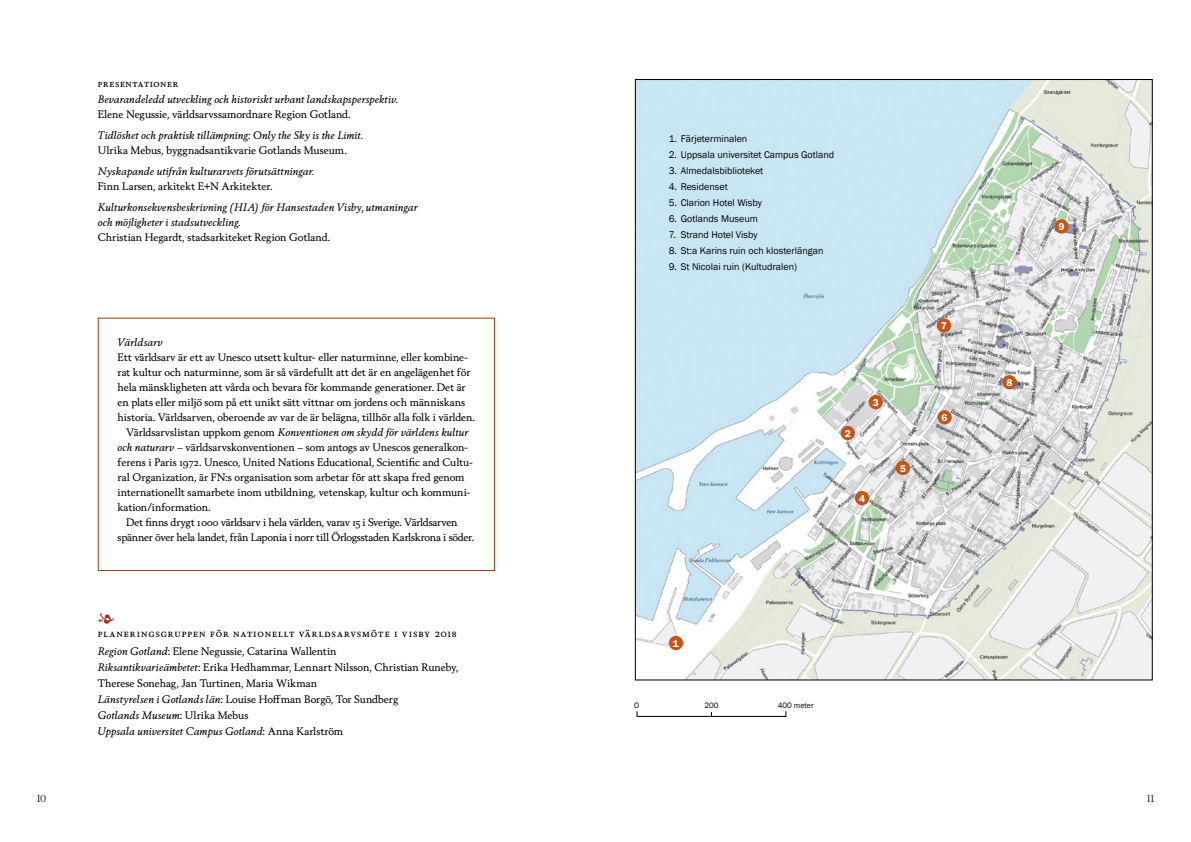
<style>
.page{position:relative;width:1191px;height:842px;background:#fff}
.page>*{position:absolute;margin:0;border:0;box-sizing:border-box;transform-origin:0 0}
.t1{font:17px "Minion Pro";color:#9c3715}
.t2{font:10.8px "Berling Nova Text Pro";letter-spacing:.085em;color:#000}
.t3{font:10.5px/16px "Berling Nova Text Pro";letter-spacing:-.005em;color:#000}
.t4{font:italic 10.5px/15px "Berling Nova Text Pro";color:#000}
.t5{font:10.5px "Berling Nova Text Pro";letter-spacing:-.04em;color:#000}
.t6{font:10.5px "Berling Nova Text Pro";letter-spacing:.06em;color:#000}
.t7{font:10px "Franklin Gothic";color:#000}
.t8{font:600 10px "Franklin Gothic";color:#fff}
.t9{font:10px "Berling Nova Display Pro";color:#000}
.t10{font:8px "Franklin Gothic";color:#000}
.s1{font-style:normal}
.s2{font-style:italic}
</style>
<div class="page">
<img style="left:637px;top:81px;width:513px;height:597px">
<div style="left:895px;top:461px;width:15px;height:14px;background:#c4551d;border-radius:50%"></div>
<div style="left:1054px;top:219px;width:14px;height:15px;background:#c4551d;border-radius:50%"></div>
<div style="left:1002px;top:375px;width:14px;height:14px;background:#c4551d;border-radius:50%"></div>
<div style="left:936px;top:318px;width:15px;height:15px;background:#c4551d;border-radius:50%"></div>
<div style="left:937px;top:410px;width:14px;height:14px;background:#c4551d;border-radius:50%"></div>
<div style="left:855px;top:491px;width:14px;height:14px;background:#c4551d;border-radius:50%"></div>
<div style="left:868px;top:395px;width:15px;height:14px;background:#c4551d;border-radius:50%"></div>
<div style="left:840px;top:426px;width:15px;height:14px;background:#c4551d;border-radius:50%"></div>
<div style="left:669px;top:636px;width:14px;height:14px;background:#c4551d;border-radius:50%"></div>
<div style="left:637px;top:711px;width:149px;height:6px;border:1px solid #000"></div>
<div style="left:98px;top:318px;width:397px;height:253px;border:1px solid #9c3715"></div>
<p class="t6" style="left:98px;top:76px;width:82px">Presentationer</p>
<p class="t4" style="left:98px;top:91px;width:301px">Bevarandeledd utveckling och historiskt urbant landskapsperspektiv.</p>
<p class="t3" style="left:98px;top:106px;width:254px">Elene Negussie, världsarvssamordnare Region Gotland.</p>
<p class="t4" style="left:98px;top:127px;width:266px">Tidlöshet och praktisk tillämpning: Only the Sky is the Limit.</p>
<p class="t3" style="left:98px;top:142px;width:251px">Ulrika Mebus, byggnadsantikvarie Gotlands Museum.</p>
<p class="t4" style="left:98px;top:163px;width:218px">Nyskapande utifrån kulturarvets förutsättningar.</p>
<p class="t3" style="left:98px;top:178px;width:176px">Finn Larsen, arkitekt E+N Arkitekter.</p>
<p class="t4" style="left:98px;top:199px;width:321px">Kulturkonsekvensbeskrivning (HIA) för Hansestaden Visby, utmaningar och möjligheter i stadsutveckling.</p>
<p class="t3" style="left:98px;top:229px;width:234px">Christian Hegardt, stadsarkiteket Region Gotland.</p>
<p class="t4" style="left:118px;top:334px;width:47px">Världsarv</p>
<p class="t3" style="left:118px;top:348px;width:352px">Ett världsarv är ett av Unesco utsett kultur- eller naturminne, eller kombine-</p>
<p class="t3" style="left:118px;top:363px;width:354px">rat kultur och naturminne, som är så värdefullt att det är en angelägenhet för</p>
<p class="t3" style="left:118px;top:378px;width:350px">hela mänskligheten att vårda och bevara för kommande generationer. Det är</p>
<p class="t3" style="left:118px;top:393px;width:349px">en plats eller miljö som på ett unikt sätt vittnar om jordens och människans</p>
<p class="t3" style="left:118px;top:408px;width:359px">historia. Världsarven, oberoende av var de är belägna, tillhör alla folk i världen.</p>
<p class="t4" style="left:126px;top:424px;width:344px"><span class="s1">Världsarvslistan uppkom genom</span> Konventionen om skydd för världens kultur</p>
<p class="t3" style="left:118px;top:439px;width:352px"><span class="s2">och naturarv</span> – världsarvskonventionen – som antogs av Unescos generalkon-</p>
<p class="t3" style="left:118px;top:454px;width:357px">ferens i Paris 1972. Unesco, United Nations Educational, Scientific and Cultu-</p>
<p class="t3" style="left:118px;top:469px;width:348px">ral Organization, är FN:s organisation som arbetar för att skapa fred genom</p>
<p class="t3" style="left:118px;top:484px;width:354px">internationellt samarbete inom utbildning, vetenskap, kultur och kommuni-</p>
<p class="t3" style="left:118px;top:499px;width:94px">kation/information.</p>
<p class="t5" style="left:126px;top:515px;width:333px">Det finns drygt 1000 världsarv i hela världen, varav 15 i Sverige. Världsarven</p>
<p class="t3" style="left:118px;top:529px;width:358px">spänner över hela landet, från Laponia i norr till Örlogsstaden Karlskrona i söder.</p>
<h1 class="t1" style="left:98px;top:606px;width:19px">•</h1>
<p class="t2" style="left:98px;top:626px;width:360px">Planeringsgruppen för Nationellt världsarvsmöte i Visby 2018</p>
<p class="t3" style="left:98px;top:643px;width:362px"><span class="s2">Region Gotland</span>: Elene Negussie, Catarina Wallentin<br><span class="s2">Riksantikvarieämbetet</span>: Erika Hedhammar, Lennart Nilsson, Christian Runeby, Therese Sonehag, Jan Turtinen, Maria Wikman<br><span class="s2">Länstyrelsen i Gotlands län</span>: Louise Hoffman Borgö, Tor Sundberg<br><span class="s2">Gotlands Museum</span>: Ulrika Mebus<br><span class="s2">Uppsala universitet Campus Gotland</span>: Anna Karlström</p>
<p class="t7" style="left:669px;top:132px;width:80px">1. Färjeterminalen</p>
<p class="t7" style="left:669px;top:148px;width:167px">2. Uppsala universitet Campus Gotland</p>
<p class="t7" style="left:669px;top:164px;width:96px">3. Almedalsbiblioteket</p>
<p class="t7" style="left:669px;top:180px;width:60px">4. Residenset</p>
<p class="t7" style="left:669px;top:196px;width:95px">5. Clarion Hotel Wisby</p>
<p class="t7" style="left:669px;top:212px;width:91px">6. Gotlands Museum</p>
<p class="t7" style="left:669px;top:228px;width:90px">7. Strand Hotel Visby</p>
<p class="t7" style="left:669px;top:244px;width:156px">8. St:a Karins ruin och klosterlängan</p>
<p class="t7" style="left:669px;top:260px;width:130px">9. St Nicolai ruin (Kultudralen)</p>
<p class="t8" style="left:844px;top:427px;width:7px">2</p>
<p class="t8" style="left:872px;top:396px;width:7px">3</p>
<p class="t8" style="left:859px;top:492px;width:7px">4</p>
<p class="t8" style="left:899px;top:462px;width:7px">5</p>
<p class="t8" style="left:941px;top:320px;width:7px">7</p>
<p class="t8" style="left:941px;top:411px;width:7px">6</p>
<p class="t8" style="left:673px;top:637px;width:7px">1</p>
<p class="t10" style="left:634px;top:700px;width:7px">O</p>
<p class="t10" style="left:704px;top:700px;width:16px">200</p>
<p class="t10" style="left:778px;top:700px;width:37px">400 meter</p>
<p class="t8" style="left:1058px;top:221px;width:7px">9</p>
<p class="t8" style="left:1006px;top:376px;width:7px">8</p>
<p class="t9" style="left:37px;top:792px;width:11px">10</p>
<p class="t9" style="left:1146px;top:792px;width:9px">11</p>
</div>
